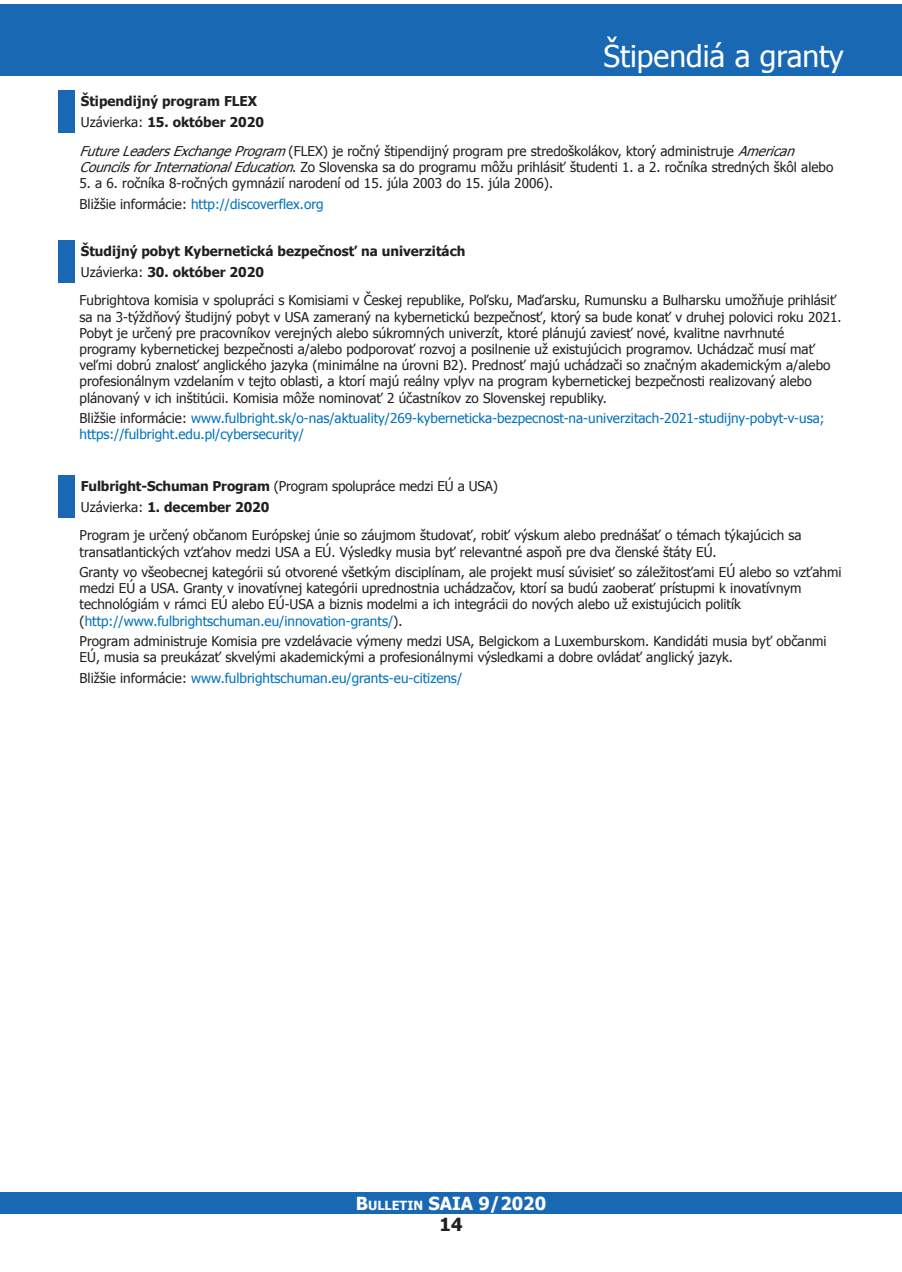
<style>
.page{position:relative;width:902px;height:1272px;background:#fff}
.page>*{position:absolute;margin:0;border:0;box-sizing:border-box;transform-origin:0 0}
.t1{font:30px "Tahoma";color:#fff}
.t2{font:700 18px "Tahoma";color:#fdfdfd}
.t3{font:700 18px "Tahoma";color:#231f20}
.t4{font:13.5px/16.2px "Tahoma";color:#231f20}
.t5{font:13.5px/16.2px "Tahoma";color:#0072bc}
.t6{font:700 13.5px/20.4px "Tahoma";color:#231f20}
.s1{font-weight:400}
.s2{font-style:italic}
.s3{color:#0072bc}
.s4{color:#231f20}
.s5{font-weight:700}
.s6{font-size:12.6px}
.s7{color:#fff}
</style>
<div class="page">
<div style="left:0;top:1192px;width:901px;height:21px;background:#1868b3"></div>
<div style="left:0;top:4px;width:901px;height:72px;background:#1868b3"></div>
<div style="left:58px;top:90px;width:17px;height:43px;background:#1868b3"></div>
<div style="left:58px;top:240px;width:17px;height:42px;background:#1868b3"></div>
<div style="left:58px;top:475px;width:17px;height:42px;background:#1868b3"></div>
<h1 class="t1" style="left:603px;top:36px;width:242px">Štipendiá a granty</h1>
<p class="t6" style="left:81px;top:90px;width:185px">Štipendijný program FLEX<br><span class="s1">Uzávierka:</span> 15. október 2020</p>
<p class="t4" style="left:80px;top:142px;width:755px"><span class="s2">FutureLeadersExchangeProgram</span>(FLEX) je ročný štipendijný program pre stredoškolákov, ktorý administruje <span class="s2">American<br>CouncilsforInternationalEducation</span>. Zo Slovenska sa do programu môžu prihlásiť študenti 1. a 2. ročníka stredných škôl alebo</p>
<p class="t4" style="left:80px;top:172px;width:475px;line-height:20.4px">5. a 6. ročníka 8-ročných gymnázií narodení od 15. júla 2003 do 15. júla 2006).<br>Bližšie informácie: <span class="s3">http://discoverflex.org</span></p>
<p class="t6" style="left:81px;top:240px;width:386px">Študijný pobyt Kybernetická bezpečnosť na univerzitách<br><span class="s1">Uzávierka:</span> 30. október 2020</p>
<p class="t4" style="left:80px;top:292px;width:763px">Fubrightova komisia v spolupráci s Komisiami v Českej republike, Poľsku, Maďarsku, Rumunsku a Bulharsku umožňuje prihlásiť sa na 3-týždňový študijný pobyt v USA zameraný na kybernetickú bezpečnosť, ktorý sa bude konať v druhej polovici roku 2021.<br>Pobyt je určený pre pracovníkov verejných alebo súkromných univerzít, ktoré plánujú zaviesť nové, kvalitne navrhnuté programy kybernetickej bezpečnosti a/alebo podporovať rozvoj a posilnenie už existujúcich programov. Uchádzač musí mať veľmi dobrú znalosť anglického jazyka (minimálne na úrovni B2). Prednosť majú uchádzači so značným akademickým a/alebo profesionálnym vzdelaním v tejto oblasti, a ktorí majú reálny vplyv na program kybernetickej bezpečnosti realizovaný alebo plánovaný v ich inštitúcii. Komisia môže nominovať 2 účastníkov zo Slovenskej republiky.</p>
<p class="t5" style="left:80px;top:409px;width:746px"><span class="s4">Bližšie informácie:</span> www.fulbright.sk/o-nas/aktuality/269-kyberneticka-bezpecnost-na-univerzitach-2021-studijny-pobyt-v-usa; https://fulbright.edu.pl/cybersecurity/</p>
<p class="t4" style="left:81px;top:475px;width:418px;line-height:20.4px"><span class="s5">Fulbright-Schuman Program</span> (Program spolupráce medzi EÚ a USA)<br>Uzávierka: <span class="s5">1. december 2020</span></p>
<p class="t4" style="left:80px;top:526px;width:723px">Program je určený občanom Európskej únie so záujmom študovať, robiť výskum alebo prednášať o témach týkajúcich sa transatlantických vzťahov medzi USA a EÚ. Výsledky musia byť relevantné aspoň pre dva členské štáty EÚ.</p>
<p class="t4" style="left:80px;top:563px;width:763px">Granty vo všeobecnej kategórii sú otvorené všetkým disciplínam, ale projekt musí súvisieť so záležitosťami EÚ alebo so vzťahmi medzi EÚ a USA. Granty v inovatívnej kategórii uprednostnia uchádzačov, ktorí sa budú zaoberať prístupmi k inovatívnym technológiám v rámci EÚ alebo EÚ-USA a biznis modelmi a ich integrácii do nových alebo už existujúcich politík (<span class="s3">http://www.fulbrightschuman.eu/innovation-grants/</span>).</p>
<p class="t4" style="left:80px;top:632px;width:748px">Program administruje Komisia pre vzdelávacie výmeny medzi USA, Belgickom a Luxemburskom. Kandidáti musia byť občanmi<br>EÚ, musia sa preukázať skvelými akademickými a profesionálnymi výsledkami a dobre ovládať anglický jazyk.</p>
<p class="t5" style="left:80px;top:669px;width:384px"><span class="s4">Bližšie informácie:</span> www.fulbrightschuman.eu/grants-eu-citizens/</p>
<h2 class="t2" style="left:356px;top:1190px;width:192px">B<span class="s6">ULLETIN</span> SAIA <span class="s7">9</span>/2020</h2>
<h2 class="t3" style="left:439px;top:1211px;width:24px">14</h2>
</div>
